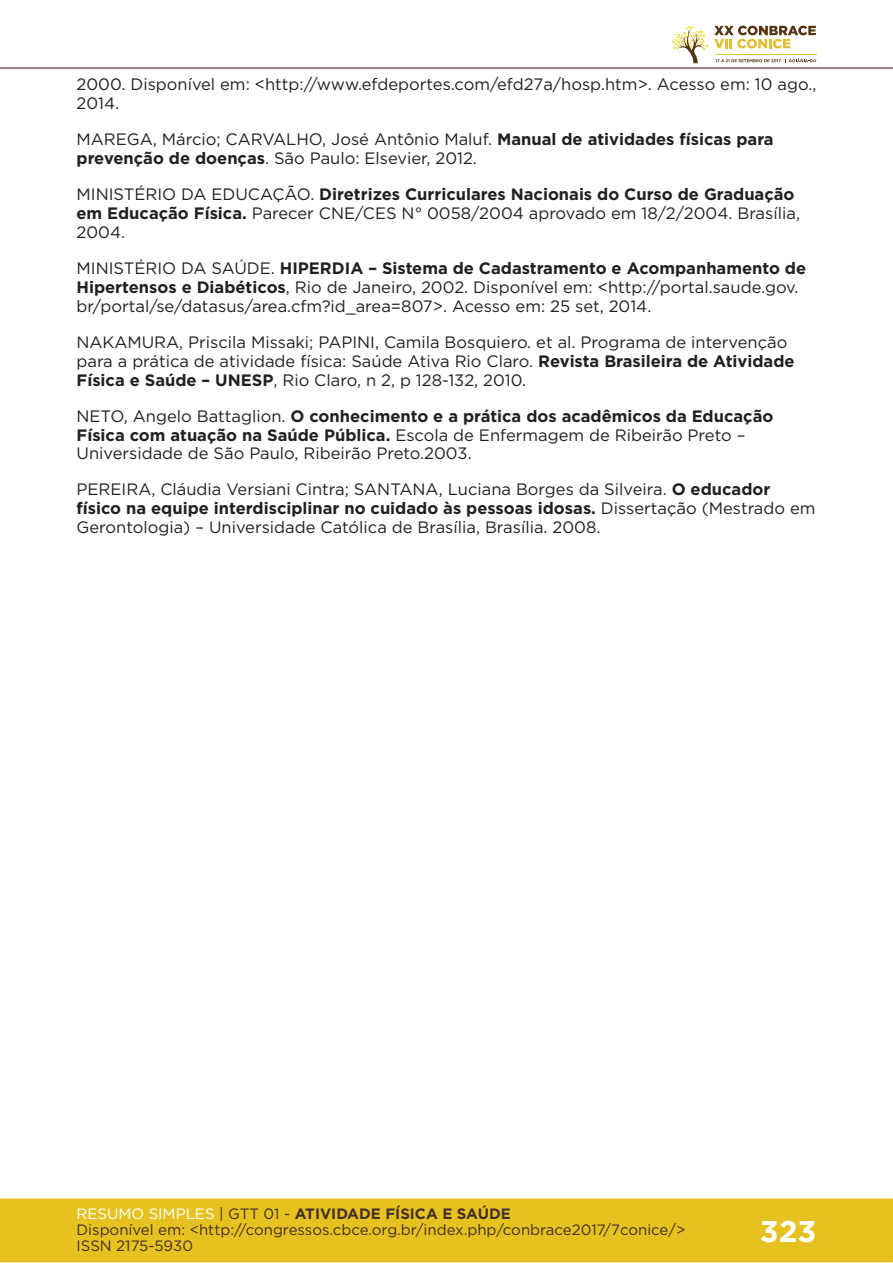
<style>
.page{position:relative;width:893px;height:1263px;background:#fff}
.page>*{position:absolute;margin:0;border:0;box-sizing:border-box;transform-origin:0 0}
.t1{font:700 30px "Gotham";color:#fff}
.t2{font:16.5px/18.9px "Gotham";color:#231f20}
.t3{font:15px/16px "Gotham";color:#462f2a}
.s1{font-weight:700}
.s2{color:#fff}
.s3{color:#442f2a}
.s4{font-weight:700;color:#442f2a}
</style>
<div class="page">
<div style="left:0;top:1198px;width:893px;height:64px;background:#e6c221;border:2px solid #e6c221"></div>
<hr style="left:0;top:67px;width:893px;height:2px;background:#442f2a">
<svg style="left:672px;top:26px;width:144px;height:37px"></svg>
<p class="t2" style="left:77px;top:74px;width:741px">2000. Disponível em: &lt;http://www.efdeportes.com/efd27a/hosp.htm&gt;. Acesso em: 10 ago.,<br>2014.</p>
<p class="t2" style="left:77px;top:129px;width:699px">MAREGA, Márcio; CARVALHO, José Antônio Maluf. <span class="s1">Manual de atividades físicas para prevenção de doenças</span>. São Paulo: Elsevier, 2012.</p>
<p class="t2" style="left:77px;top:184px;width:725px">MINISTÉRIO DA EDUCAÇÃO. <span class="s1">Diretrizes Curriculares Nacionais do Curso de Graduação em Educação Física.</span> Parecer CNE/CES N° 0058/2004 aprovado em 18/2/2004. Brasília,<br>2004.</p>
<p class="t2" style="left:77px;top:258px;width:731px">MINISTÉRIO DA SAÚDE. <span class="s1">HIPERDIA – Sistema de Cadastramento e Acompanhamento de<br>Hipertensos e Diabéticos</span>, Rio de Janeiro, 2002. Disponível em: &lt;http://portal.saude.gov. br/portal/se/datasus/area.cfm?id_area=807&gt;. Acesso em: 25 set, 2014.</p>
<p class="t2" style="left:77px;top:332px;width:720px">NAKAMURA, Priscila Missaki; PAPINI, Camila Bosquiero. et al. Programa de intervenção para a prática de atividade física: Saúde Ativa Rio Claro. <span class="s1">Revista Brasileira de Atividade<br>Física e Saúde – UNESP</span>, Rio Claro, n 2, p 128-132, 2010.</p>
<p class="t2" style="left:77px;top:406px;width:698px">NETO, Angelo Battaglion. <span class="s1">O conhecimento e a prática dos acadêmicos da Educação<br>Física com atuação na Saúde Pública.</span> Escola de Enfermagem de Ribeirão Preto –<br>Universidade de São Paulo, Ribeirão Preto.2003.</p>
<p class="t2" style="left:77px;top:480px;width:740px">PEREIRA, Cláudia Versiani Cintra; SANTANA, Luciana Borges da Silveira. <span class="s1">O educador físico na equipe interdisciplinar no cuidado às pessoas idosas.</span> Dissertação (Mestrado em<br>Gerontologia) – Universidade Católica de Brasília, Brasília. 2008.</p>
<p class="t3" style="left:77px;top:1205px;width:610px"><span class="s2">RESUMO SIMPLES</span> <span class="s3">| GTT 01 -</span> <span class="s4">ATIVIDADE FÍSICA E SAÚDE<br></span>Disponível em: &lt;http://congressos.cbce.org.br/index.php/conbrace2017/7conice/&gt;<br>ISSN 2175-5930</p>
<h1 class="t1" style="left:760px;top:1212px;width:58px">323</h1>
</div>
